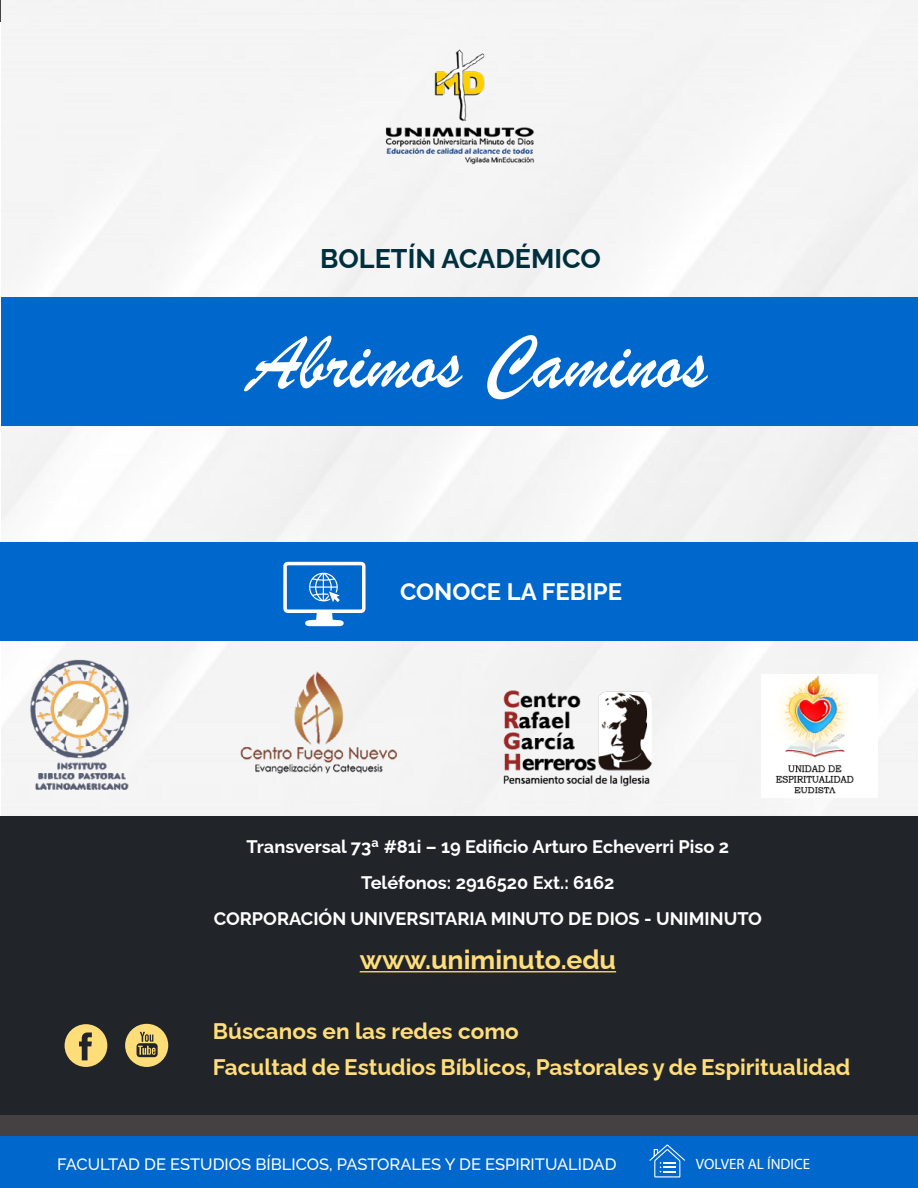
<style>
.page{position:relative;width:918px;height:1188px;background:#fff}
.page>*{position:absolute;margin:0;border:0;box-sizing:border-box;transform-origin:0 0}
.t1{font:80.1px "Brush Script";color:#fff}
.t2{font:700 27px "Raleway";color:#00303d}
.t3{font:700 26.7px "Raleway";color:#ffde7a}
.t4{font:700 23.85px "Raleway";color:#fff}
.t5{font:700 22.5px/36px "Raleway";color:#ffde7a}
.t6{font:700 18.15px/36.5px "Raleway";color:#fff;text-align:center}
.t7{font:500 16.5px "Raleway";color:#fff}
.t8{font:15px "Myriad Pro";color:#fff}
</style>
<div class="page">
<div style="left:0;top:1134px;width:918px;height:54px;background:#0067cc"></div>
<div style="left:0;top:1114px;width:918px;height:22px;background:#454143"></div>
<svg style="left:649px;top:1144px;width:36px;height:34px"></svg>
<div style="left:1px;top:0;width:917px;height:816px;background:#f5f5f5"></div>
<div style="left:0;top:542px;width:918px;height:99px;background:#0067cc"></div>
<div style="left:0;top:991px;width:918px;height:123px;background:#212529"></div>
<div style="left:0;top:816px;width:918px;height:175px;background:#212529"></div>
<hr style="left:360px;top:971px;width:256px;height:1px;background:#ffde7a">
<svg style="left:65px;top:1024px;width:42px;height:43px"></svg>
<svg style="left:125px;top:1024px;width:43px;height:43px"></svg>
<img style="left:21px;top:654px;width:117px;height:140px">
<img style="left:233px;top:666px;width:168px;height:116px">
<img style="left:494px;top:685px;width:168px;height:103px">
<img style="left:762px;top:674px;width:115px;height:123px">
<svg style="left:283px;top:562px;width:83px;height:64px"></svg>
<img style="left:379px;top:41px;width:163px;height:138px">
<div style="left:1px;top:298px;width:917px;height:128px;background:#0067cc"></div>
<h2 class="t2" style="left:320px;top:237px;width:282px">BOLETÍN ACADÉMICO</h2>
<h1 class="t1" style="left:249px;top:314px;width:459px">Abrimos Caminos</h1>
<h3 class="t4" style="left:400px;top:572px;width:224px">CONOCE LA FEBIPE</h3>
<p class="t6" style="left:214px;top:826px;width:550px">Transversal 73ª #81i – 19 Edificio Arturo Echeverri Piso 2<br>Teléfonos: 2916520 Ext.: 6162<br>CORPORACIÓN UNIVERSITARIA MINUTO DE DIOS - UNIMINUTO</p>
<h3 class="t3" style="left:360px;top:938px;width:258px">www.uniminuto.edu</h3>
<p class="t5" style="left:213px;top:1011px;width:639px">Búscanos en las redes como<br>Facultad de Estudios Bíblicos, Pastorales y de Espiritualidad</p>
<p class="t7" style="left:57px;top:1151px;width:561px">FACULTAD DE ESTUDIOS BÍBLICOS, PASTORALES Y DE ESPIRITUALIDAD</p>
<p class="t8" style="left:696px;top:1155px;width:116px">VOLVER AL ÍNDICE</p>
</div>
